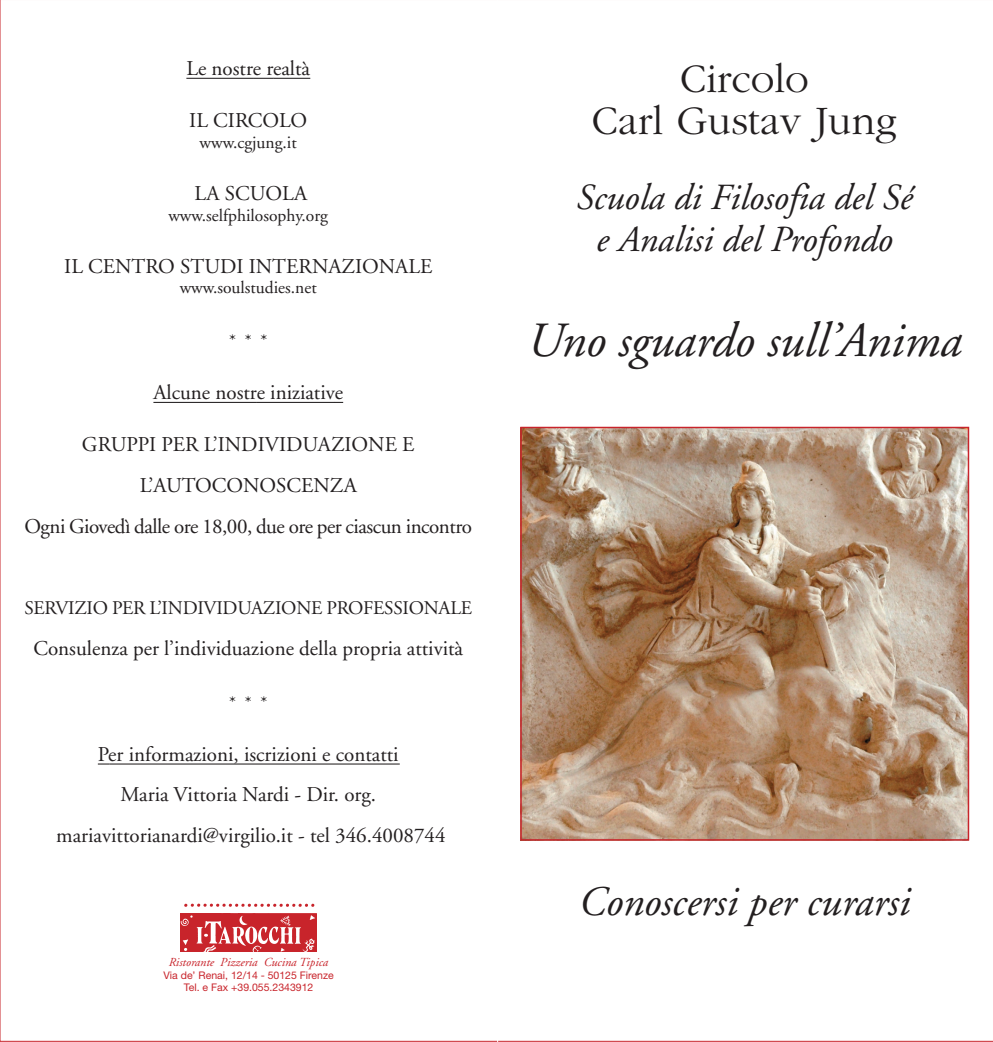
<style>
.page{position:relative;width:993px;height:1042px;background:#fff}
.page>*{position:absolute;margin:0;border:0;box-sizing:border-box;transform-origin:0 0}
.t1{font:italic 49px "Adobe Garamond";color:#231f20}
.t2{font:300 42px/42px "Garamond";color:#231f20;text-align:center}
.t3{font:italic 42px "Adobe Garamond";color:#231f20}
.t4{font:italic 36.75px/42px "Adobe Garamond";color:#231f20;text-align:center}
.t5{font:21px/40.6px "Adobe Garamond";color:#231f20;text-align:center}
.t6{font:21px/40.6px "Adobe Garamond";letter-spacing:-.025em;color:#231f20;text-align:center}
.t7{font:19.25px "Adobe Garamond";letter-spacing:-.015em;color:#231f20}
.t8{font:17.5px "Adobe Garamond";color:#231f20}
.t9{font:italic 12.25px "Adobe Garamond";color:#c8242b}
.t10{font:10.5px/12.2px "Helvetica Neue";color:#c8242b;text-align:center}
</style>
<div class="page">
<img style="left:522px;top:428px;width:444px;height:410px">
<hr style="left:186px;top:78px;width:67px;height:1px;background:#231f20">
<svg style="left:253px;top:78px;width:20px;height:1px"></svg>
<hr style="left:273px;top:78px;width:37px;height:1px;background:#231f20">
<hr style="left:153px;top:402px;width:104px;height:1px;background:#231f20">
<hr style="left:257px;top:402px;width:78px;height:1px;background:#231f20">
<hr style="left:109px;top:763px;width:290px;height:1px;background:#231f20">
<img style="left:180px;top:903px;width:137px;height:48px">
<p class="t5" style="left:186px;top:50px;width:125px">Le nostre realtà</p>
<p class="t5" style="left:189px;top:102px;width:119px">IL CIRCOLO</p>
<p class="t8" style="left:199px;top:135px;width:99px">www.cgjung.it</p>
<p class="t5" style="left:194px;top:175px;width:114px">LA SCUOLA</p>
<p class="t8" style="left:168px;top:208px;width:161px">www.selfphilosophy.org</p>
<p class="t5" style="left:64px;top:248px;width:369px">IL CENTRO STUDI INTERNAZIONALE</p>
<p class="t8" style="left:180px;top:281px;width:138px">www.soulstudies.net</p>
<p class="t8" style="left:229px;top:334px;width:40px">* * *</p>
<p class="t5" style="left:153px;top:374px;width:191px">Alcune nostre iniziative</p>
<p class="t6" style="left:24px;top:426px;width:449px">GRUPPI PER L’INDIVIDUAZIONE E<br>L’AUTOCONOSCENZA<br>Ogni Giovedì dalle ore 18,00, due ore per ciascun incontro</p>
<p class="t7" style="left:24px;top:600px;width:449px">SERVIZIO PER L’INDIVIDUAZIONE PROFESSIONALE</p>
<p class="t5" style="left:33px;top:629px;width:431px">Consulenza per l’individuazione della propria attività</p>
<p class="t8" style="left:229px;top:695px;width:40px">* * *</p>
<p class="t5" style="left:56px;top:735px;width:391px">Per informazioni, iscrizioni e contatti<br>Maria Vittoria Nardi - Dir. org. mariavittorianardi@virgilio.it - tel 346.4008744</p>
<p class="t9" style="left:169px;top:957px;width:161px">Ristorante Pizzeria Cucina Tipica</p>
<p class="t10" style="left:164px;top:969px;width:171px">Via de’ Renai, 12/14 - 50125 Firenze<br>Tel. e Fax +39.055.2343912</p>
<h2 class="t2" style="left:592px;top:61px;width:306px">Circolo<br>Carl Gustav Jung</h2>
<h3 class="t4" style="left:576px;top:180px;width:337px">Scuola di Filosofia del Sé e Analisi del Profondo</h3>
<h1 class="t1" style="left:527px;top:321px;width:436px">Uno sguardo sull’Anima</h1>
<h2 class="t3" style="left:578px;top:884px;width:333px">Conoscersi per curarsi</h2>
</div>
